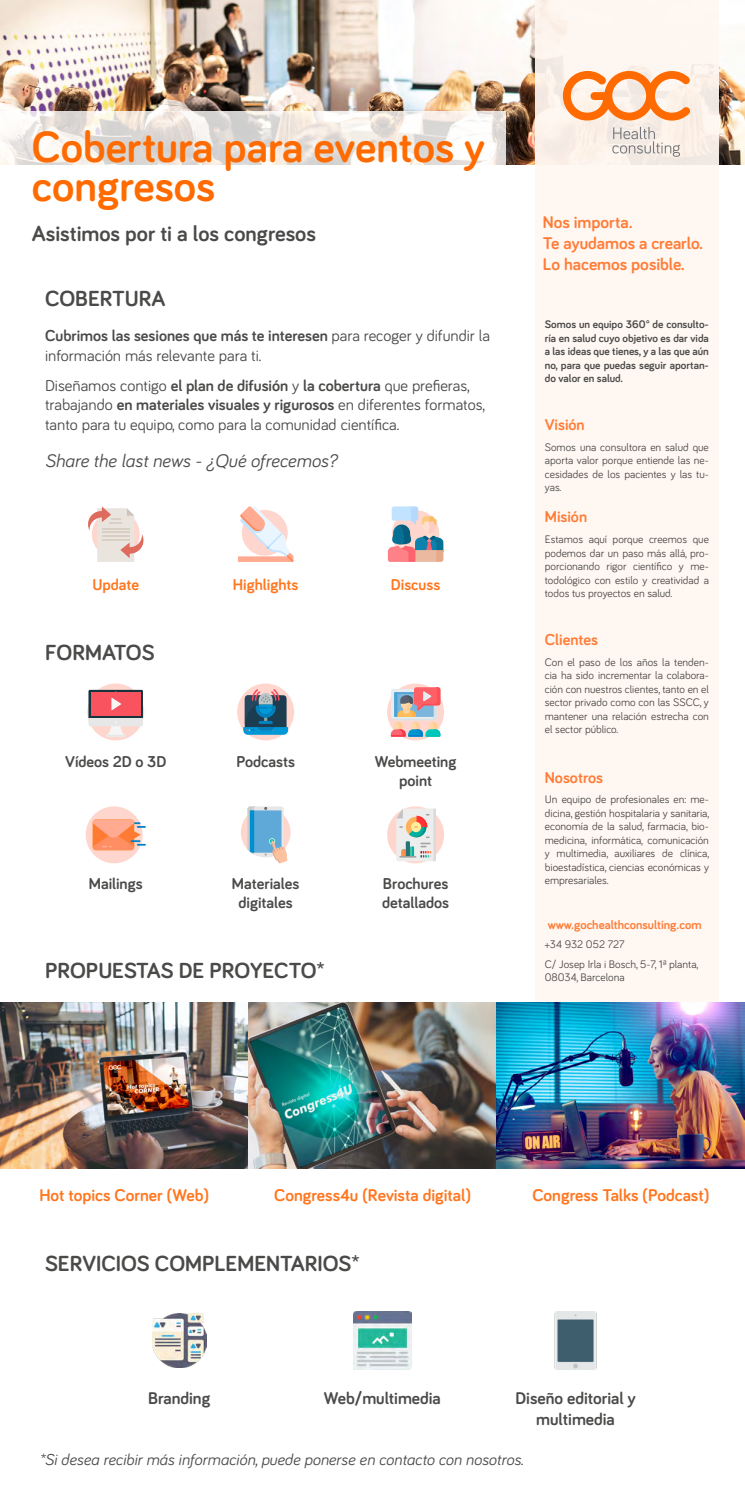
<style>
.page{position:relative;width:745px;height:1489px;background:#fff}
.page>*{position:absolute;margin:0;border:0;box-sizing:border-box;transform-origin:0 0}
.t1{font:700 45px/38.8px "Bariol";color:#ff6b00}
.t2{font:700 22.5px "Bariol";color:#4a4a49}
.t3{font:italic 18.75px "Bariol";color:#4a4a49}
.t4{font:700 17.5px "Bariol";color:#ff761f}
.t5{font:700 17.5px/21px "Bariol";color:#4a4a49;text-align:center}
.t6{font:700 17.5px/21px "Bariol";color:#ff7c37}
.t7{font:16.25px/19.5px "Bariol";color:#4a4a49}
.t8{font:700 16.25px/19.5px "Bariol";color:#4a4a49;text-align:center}
.t9{font:italic 16.25px "Bariol";color:#4a4a49}
.t10{font:700 16.25px "Bariol";color:#ff7c37}
.t11{font:700 16.25px "Bariol";color:#ff761f}
.t12{font:700 12.75px "Bariol";color:#ff7c37}
.t13{font:11.25px/13.5px "Bariol";color:#4a4a49;text-align:justify}
.t14{font:700 11.25px/13.5px "Bariol";color:#4a4a49;text-align:justify}
.s1{font-weight:700}
</style>
<div class="page">
<img style="left:0;top:0;width:744px;height:165px">
<svg style="left:0;top:111px;width:506px;height:54px"></svg>
<div style="left:534px;top:0;width:184px;height:1017px;background:#fff7f1"></div>
<svg style="left:562px;top:71px;width:128px;height:50px"></svg>
<svg style="left:612px;top:127px;width:67px;height:30px"></svg>
<svg style="left:87px;top:683px;width:57px;height:57px"></svg>
<svg style="left:89px;top:690px;width:54px;height:46px;background:#d98d93"></svg>
<div style="left:237px;top:683px;width:57px;height:57px;background:#ffd6cd;border-radius:50%"></div>
<svg style="left:243px;top:689px;width:45px;height:45px;background:#4d7791"></svg>
<div style="left:86px;top:806px;width:56px;height:57px;background:#ffd6cd;border-radius:50%"></div>
<svg style="left:93px;top:819px;width:53px;height:31px;background:#f5a17f"></svg>
<svg style="left:387px;top:683px;width:57px;height:57px"></svg>
<svg style="left:390px;top:687px;width:50px;height:49px;background:#c7afb0"></svg>
<div style="left:241px;top:807px;width:49px;height:50px;background:#ffd6cd;border-radius:50%"></div>
<svg style="left:247px;top:806px;width:40px;height:57px"></svg>
<div style="left:387px;top:806px;width:57px;height:57px;background:#ffd6cd;border-radius:50%"></div>
<svg style="left:396px;top:808px;width:39px;height:53px;background:#d5d3ca"></svg>
<img style="left:0;top:1002px;width:744px;height:166px">
<img style="left:152px;top:1313px;width:54px;height:54px">
<img style="left:554px;top:1311px;width:43px;height:58px">
<img style="left:353px;top:1311px;width:58px;height:58px">
<svg style="left:238px;top:506px;width:55px;height:56px"></svg>
<svg style="left:387px;top:506px;width:56px;height:56px"></svg>
<svg style="left:88px;top:506px;width:55px;height:56px"></svg>
<h1 class="t1" style="left:32px;top:126px;width:454px">Cobertura para eventos y congresos</h1>
<h2 class="t2" style="left:32px;top:218px;width:285px">Asistimos por ti a los congresos</h2>
<h2 class="t2" style="left:45px;top:283px;width:122px">COBERTURA</h2>
<h3 class="t7" style="left:45px;top:325px;width:446px"><span class="s1">Cubrimos las sesiones que más te interesen</span> para recoger y difundir la información más relevante para ti.</h3>
<h3 class="t7" style="left:45px;top:375px;width:441px">Diseñamos contigo <span class="s1">el plan de difusión</span> y <span class="s1">la cobertura</span> que prefieras, trabajando <span class="s1">en materiales visuales y rigurosos</span> en diferentes formatos, tanto para tu equipo, como para la comunidad científica.</h3>
<h3 class="t3" style="left:45px;top:448px;width:293px">Share the last news - ¿Qué ofrecemos?</h3>
<h3 class="t11" style="left:92px;top:573px;width:48px">Update</h3>
<h3 class="t11" style="left:233px;top:573px;width:67px">Highlights</h3>
<h3 class="t11" style="left:390px;top:573px;width:51px">Discuss</h3>
<h2 class="t2" style="left:45px;top:636px;width:111px">FORMATOS</h2>
<h3 class="t8" style="left:65px;top:750px;width:103px">Vídeos 2D o 3D</h3>
<h3 class="t8" style="left:236px;top:750px;width:60px">Podcasts</h3>
<h3 class="t8" style="left:374px;top:750px;width:83px">Webmeeting point</h3>
<h3 class="t8" style="left:89px;top:872px;width:55px">Mailings</h3>
<h3 class="t8" style="left:232px;top:872px;width:69px">Materiales digitales</h3>
<h3 class="t8" style="left:382px;top:872px;width:68px;text-align:left">Brochures detallados</h3>
<h2 class="t2" style="left:45px;top:954px;width:281px">PROPUESTAS DE PROYECTO*</h2>
<h3 class="t6" style="left:542px;top:211px;width:162px">Nos importa.<br>Te ayudamos a crearlo.<br>Lo hacemos posible.</h3>
<p class="t14" style="left:544px;top:317px;width:165px">Somos un equipo 360° de consulto&shy;ría en salud cuyo objetivo es dar vida a las ideas que tienes, y a las que aún no, para que puedas seguir aportan&shy;do valor en salud.</p>
<h3 class="t10" style="left:544px;top:413px;width:41px">Visión</h3>
<p class="t13" style="left:544px;top:439px;width:165px">Somos una consultora en salud que aporta valor porque entiende las ne&shy;cesidades de los pacientes y las tu&shy;yas.</p>
<h3 class="t10" style="left:544px;top:506px;width:44px">Misión</h3>
<p class="t13" style="left:544px;top:532px;width:165px">Estamos aquí porque creemos que podemos dar un paso más allá, pro&shy;porcionando rigor científico y me&shy;todológico con estilo y creatividad a todos tus proyectos en salud.</p>
<h3 class="t10" style="left:544px;top:628px;width:55px">Clientes</h3>
<p class="t13" style="left:544px;top:654px;width:165px">Con el paso de los años la tenden&shy;cia ha sido incrementar la colabora&shy;ción con nuestros clientes, tanto en el sector privado como con las SSCC, y mantener una relación estrecha con el sector público.</p>
<h3 class="t10" style="left:544px;top:766px;width:60px">Nosotros</h3>
<p class="t13" style="left:544px;top:792px;width:166px">Un equipo de profesionales en: me&shy;dicina, gestión hospitalaria y sanitaria, economía de la salud, farmacia, bio&shy;medicina, informática, comunicación y multimedia, auxiliares de clínica, bioestadística, ciencias económicas y empresariales.</p>
<p class="t12" style="left:547px;top:915px;width:155px">www.gochealthconsulting.com</p>
<p class="t13" style="left:544px;top:934px;width:155px;line-height:19.5px">+34 932 052 727<br>C/ Josep Irla i Bosch, 5-7, 1ª planta,</p>
<p class="t13" style="left:544px;top:970px;width:81px">08034, Barcelona</p>
<h3 class="t4" style="left:39px;top:1183px;width:171px">Hot topics Corner (Web)</h3>
<h3 class="t4" style="left:274px;top:1183px;width:198px">Congress4u (Revista digital)</h3>
<h2 class="t2" style="left:45px;top:1247px;width:316px">SERVICIOS COMPLEMENTARIOS*</h2>
<h3 class="t4" style="left:532px;top:1183px;width:178px">Congress Talks (Podcast)</h3>
<h3 class="t5" style="left:323px;top:1387px;width:118px">Web/multimedia</h3>
<h3 class="t5" style="left:148px;top:1387px;width:64px">Branding</h3>
<h3 class="t5" style="left:515px;top:1387px;width:121px">Diseño editorial y multimedia</h3>
<h3 class="t9" style="left:39px;top:1448px;width:485px">*Si desea recibir más información, puede ponerse en contacto con nosotros.</h3>
</div>
